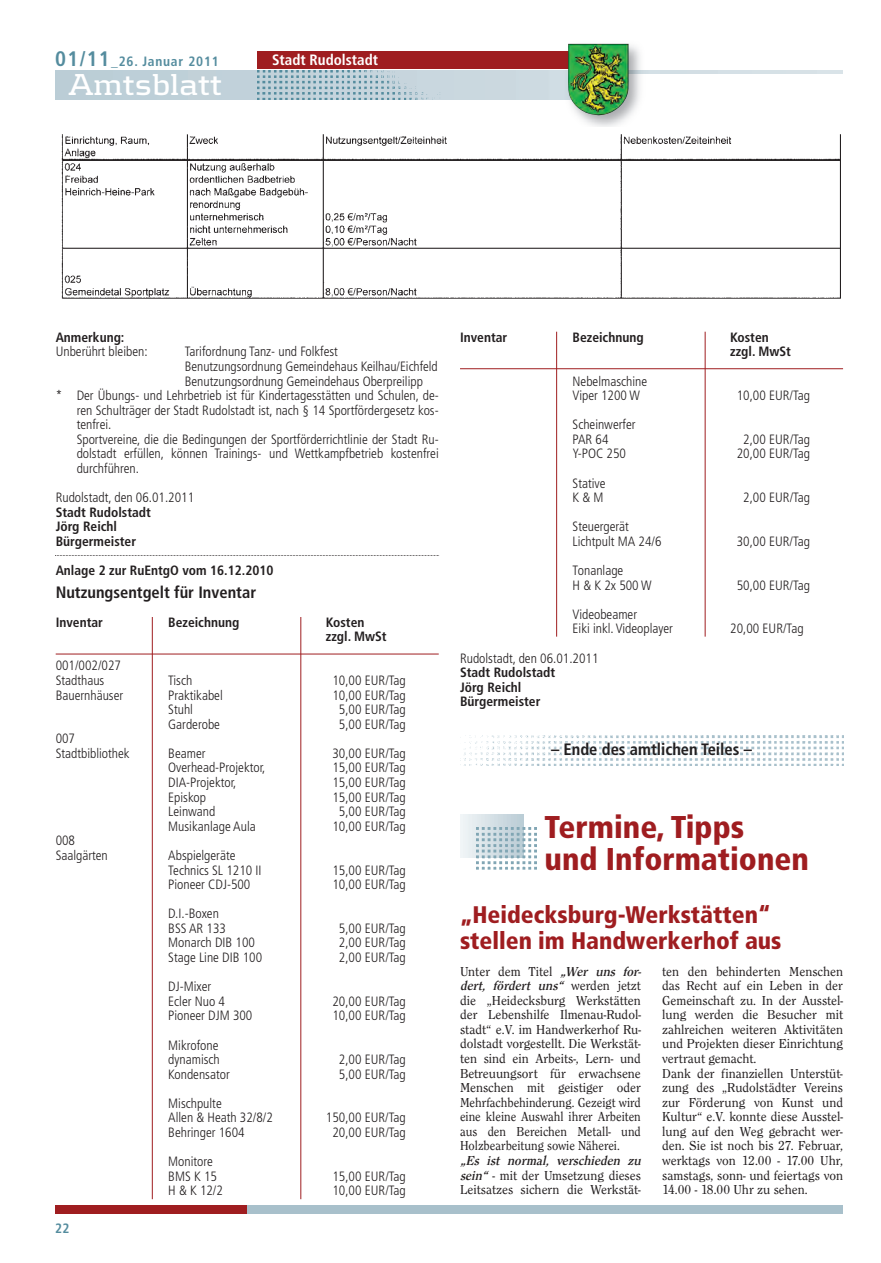
<style>
.page{position:relative;width:881px;height:1263px;background:#fff}
.page>*{position:absolute;margin:0;border:0;box-sizing:border-box;transform-origin:0 0}
.t1{font:900 condensed 31.5px/31.5px "Frutiger";color:#9f1d20}
.t2{font:700 31.5px "Kontrapunkt";color:#fff}
.t3{font:900 condensed 24px/26px "Frutiger";color:#9f1d20}
.t4{font:700 condensed 16.5px "Frutiger";color:#231f20}
.t5{font:700 condensed 15px "Frutiger";color:#fff}
.t6{font:300 condensed 13.5px/14.5px "Frutiger";color:#231f20}
.t7{font:13.5px/14.5px "Clearface Itc T";color:#231f20}
.t8{font:700 condensed 13.5px/14.5px "Frutiger";color:#231f20}
.t9{font:700 condensed 13.5px "Frutiger";letter-spacing:.06em;color:#548c9e}
.s1{font-size:21px}
.s2{font-weight:700;font-style:italic}
</style>
<div class="page">
<div style="left:236px;top:1205px;width:606px;height:9px;background:#a8c0cb"></div>
<div style="left:55px;top:1205px;width:192px;height:9px;background:#9f1d20"></div>
<svg style="left:55px;top:70px;width:787px;height:30px;background:#c3d3db"></svg>
<img style="left:257px;top:70px;width:202px;height:30px">
<div style="left:257px;top:51px;width:346px;height:17px;background:#9f1d20"></div>
<div style="left:618px;top:74px;width:224px;height:28px;background:#fff"></div>
<img style="left:578px;top:102px;width:60px;height:25px">
<img style="left:548px;top:43px;width:111px;height:31px">
<img style="left:548px;top:74px;width:19px;height:26px">
<img style="left:548px;top:51px;width:19px;height:17px">
<img style="left:628px;top:74px;width:12px;height:28px">
<img style="left:567px;top:44px;width:61px;height:71px">
<img style="left:61px;top:134px;width:779px;height:165px">
<img style="left:460px;top:735px;width:382px;height:30px">
<div style="left:460px;top:814px;width:63px;height:43px;background:linear-gradient(to right,#f2f6f8,#baccd5)"></div>
<img style="left:476px;top:827px;width:60px;height:42px">
<svg style="left:55px;top:555px;width:384px;height:1px"></svg>
<hr style="left:56px;top:654px;width:382px;height:1px;background:#9f1d20">
<hr style="left:152px;top:617px;width:1px;height:582px;background:#9f1d20">
<hr style="left:300px;top:617px;width:1px;height:582px;background:#9f1d20">
<hr style="left:460px;top:368px;width:382px;height:1px;background:#9f1d20">
<hr style="left:556px;top:332px;width:1px;height:305px;background:#9f1d20">
<hr style="left:704px;top:332px;width:1px;height:305px;background:#9f1d20">
<p class="t9" style="left:55px;top:56px;width:165px"><span class="s1">01/11</span>_26. Januar 2011</p>
<p class="t5" style="left:272px;top:53px;width:107px">Stadt Rudolstadt</p>
<h1 class="t2" style="left:69px;top:74px;width:155px">Amtsblatt</h1>
<p class="t8" style="left:56px;top:331px;width:70px">Anmerkung:</p>
<p class="t6" style="left:56px;top:345px;width:93px">Unberührt bleiben:</p>
<p class="t6" style="left:185px;top:345px;width:154px">Tarifordnung Tanz- und Folkfest</p>
<p class="t6" style="left:185px;top:360px;width:254px">Benutzungsordnung Gemeindehaus Keilhau/Eichfeld</p>
<p class="t6" style="left:185px;top:375px;width:239px">Benutzungsordnung Gemeindehaus Oberpreilipp</p>
<p class="t6" style="left:56px;top:389px;width:384px">* Der Übungs- und Lehrbetrieb ist für Kindertagesstätten und Schulen, de-</p>
<p class="t6" style="left:77px;top:404px;width:363px">ren Schulträger der Stadt Rudolstadt ist, nach § 14 Sportfördergesetz kos-</p>
<p class="t6" style="left:77px;top:418px;width:36px">tenfrei.</p>
<p class="t6" style="left:77px;top:433px;width:363px">Sportvereine, die die Bedingungen der Sportförderrichtlinie der Stadt Ru-</p>
<p class="t6" style="left:77px;top:448px;width:363px">dolstadt erfüllen, können Trainings- und Wettkampfbetrieb kostenfrei</p>
<p class="t6" style="left:77px;top:462px;width:64px">durchführen.</p>
<p class="t6" style="left:56px;top:491px;width:140px">Rudolstadt, den 06.01.2011</p>
<p class="t8" style="left:56px;top:506px;width:97px">Stadt Rudolstadt<br>Jörg Reichl<br>Bürgermeister</p>
<p class="t8" style="left:56px;top:564px;width:219px">Anlage 2 zur RuEntgO vom 16.12.2010</p>
<p class="t4" style="left:56px;top:586px;width:202px">Nutzungsentgelt für Inventar</p>
<p class="t8" style="left:56px;top:616px;width:49px">Inventar</p>
<p class="t8" style="left:168px;top:616px;width:72px">Bezeichnung</p>
<p class="t8" style="left:326px;top:616px;width:62px">Kosten zzgl. MwSt</p>
<p class="t6" style="left:56px;top:659px;width:67px">001/002/027<br>Stadthaus</p>
<p class="t6" style="left:168px;top:674px;width:25px">Tisch</p>
<p class="t6" style="left:332px;top:674px;width:75px">10,00 EUR/Tag</p>
<p class="t6" style="left:56px;top:689px;width:69px">Bauernhäuser</p>
<p class="t6" style="left:168px;top:689px;width:56px">Praktikabel</p>
<p class="t6" style="left:332px;top:689px;width:75px">10,00 EUR/Tag</p>
<p class="t6" style="left:168px;top:703px;width:26px">Stuhl</p>
<p class="t6" style="left:339px;top:703px;width:68px">5,00 EUR/Tag</p>
<p class="t6" style="left:168px;top:718px;width:53px">Garderobe</p>
<p class="t6" style="left:339px;top:718px;width:68px">5,00 EUR/Tag</p>
<p class="t6" style="left:56px;top:732px;width:75px">007<br>Stadtbibliothek</p>
<p class="t6" style="left:168px;top:747px;width:39px">Beamer</p>
<p class="t6" style="left:332px;top:747px;width:75px">30,00 EUR/Tag</p>
<p class="t6" style="left:168px;top:762px;width:99px">Overhead-Projektor,</p>
<p class="t6" style="left:332px;top:762px;width:75px">15,00 EUR/Tag</p>
<p class="t6" style="left:168px;top:776px;width:70px">DIA-Projektor,</p>
<p class="t6" style="left:332px;top:776px;width:75px">15,00 EUR/Tag</p>
<p class="t6" style="left:168px;top:791px;width:39px">Episkop</p>
<p class="t6" style="left:332px;top:791px;width:75px">15,00 EUR/Tag</p>
<p class="t6" style="left:168px;top:805px;width:48px">Leinwand</p>
<p class="t6" style="left:339px;top:805px;width:68px">5,00 EUR/Tag</p>
<p class="t6" style="left:168px;top:820px;width:89px">Musikanlage Aula</p>
<p class="t6" style="left:332px;top:820px;width:75px">10,00 EUR/Tag</p>
<p class="t6" style="left:56px;top:834px;width:54px">008<br>Saalgärten</p>
<p class="t9" style="left:55px;top:1222px;width:16px">22</p>
<p class="t6" style="left:168px;top:849px;width:95px">Abspielgeräte<br>Technics SL 1210 II</p>
<p class="t6" style="left:332px;top:864px;width:75px">15,00 EUR/Tag</p>
<p class="t6" style="left:168px;top:878px;width:84px">Pioneer CDJ-500</p>
<p class="t6" style="left:332px;top:878px;width:75px">10,00 EUR/Tag</p>
<p class="t6" style="left:168px;top:907px;width:59px">D.I.-Boxen<br>BSS AR 133</p>
<p class="t6" style="left:339px;top:922px;width:68px">5,00 EUR/Tag</p>
<p class="t6" style="left:168px;top:936px;width:88px">Monarch DIB 100</p>
<p class="t6" style="left:339px;top:936px;width:68px">2,00 EUR/Tag</p>
<p class="t6" style="left:168px;top:951px;width:95px">Stage Line DIB 100</p>
<p class="t6" style="left:339px;top:951px;width:68px">2,00 EUR/Tag</p>
<p class="t6" style="left:168px;top:980px;width:58px">DJ-Mixer<br>Ecler Nuo 4</p>
<p class="t6" style="left:332px;top:995px;width:75px">20,00 EUR/Tag</p>
<p class="t6" style="left:168px;top:1009px;width:86px">Pioneer DJM 300</p>
<p class="t6" style="left:332px;top:1009px;width:75px">10,00 EUR/Tag</p>
<p class="t6" style="left:168px;top:1039px;width:53px">Mikrofone dynamisch</p>
<p class="t6" style="left:339px;top:1053px;width:68px">2,00 EUR/Tag</p>
<p class="t6" style="left:168px;top:1068px;width:63px">Kondensator</p>
<p class="t6" style="left:339px;top:1068px;width:68px">5,00 EUR/Tag</p>
<p class="t6" style="left:168px;top:1097px;width:106px">Mischpulte<br>Allen &amp; Heath 32/8/2</p>
<p class="t6" style="left:326px;top:1111px;width:81px">150,00 EUR/Tag</p>
<p class="t6" style="left:168px;top:1126px;width:78px">Behringer 1604</p>
<p class="t6" style="left:332px;top:1126px;width:75px">20,00 EUR/Tag</p>
<p class="t6" style="left:168px;top:1155px;width:50px">Monitore<br>BMS K 15</p>
<p class="t6" style="left:332px;top:1170px;width:75px">15,00 EUR/Tag</p>
<p class="t6" style="left:168px;top:1184px;width:56px">H &amp; K 12/2</p>
<p class="t6" style="left:332px;top:1184px;width:75px">10,00 EUR/Tag</p>
<p class="t8" style="left:460px;top:331px;width:49px">Inventar</p>
<p class="t8" style="left:572px;top:331px;width:72px">Bezeichnung</p>
<p class="t8" style="left:730px;top:331px;width:62px">Kosten zzgl. MwSt</p>
<p class="t6" style="left:572px;top:375px;width:76px">Nebelmaschine<br>Viper 1200 W</p>
<p class="t6" style="left:736px;top:389px;width:75px">10,00 EUR/Tag</p>
<p class="t6" style="left:572px;top:418px;width:64px">Scheinwerfer<br>PAR 64</p>
<p class="t6" style="left:743px;top:433px;width:68px">2,00 EUR/Tag</p>
<p class="t6" style="left:572px;top:448px;width:55px">Y-POC 250</p>
<p class="t6" style="left:736px;top:448px;width:75px">20,00 EUR/Tag</p>
<p class="t6" style="left:572px;top:477px;width:34px">Stative<br>K&amp;M</p>
<p class="t6" style="left:743px;top:491px;width:68px">2,00 EUR/Tag</p>
<p class="t6" style="left:572px;top:520px;width:90px">Steuergerät<br>Lichtpult MA 24/6</p>
<p class="t6" style="left:572px;top:564px;width:81px">Tonanlage<br>H&amp;K2x500W</p>
<p class="t6" style="left:572px;top:608px;width:102px">Videobeamer<br>Eiki inkl. Videoplayer</p>
<p class="t6" style="left:460px;top:652px;width:140px">Rudolstadt, den 06.01.2011</p>
<p class="t8" style="left:460px;top:666px;width:97px">Stadt Rudolstadt<br>Jörg Reichl<br>Bürgermeister</p>
<p class="t6" style="left:736px;top:535px;width:75px">30,00 EUR/Tag</p>
<p class="t6" style="left:736px;top:579px;width:75px">50,00 EUR/Tag</p>
<p class="t6" style="left:730px;top:623px;width:75px">20,00 EUR/Tag</p>
<p class="t4" style="left:551px;top:742px;width:202px">– Ende des amtlichen Teiles –</p>
<h1 class="t1" style="left:544px;top:814px;width:266px">Termine, Tipps<br>und Informationen</h1>
<h2 class="t3" style="left:460px;top:904px;width:323px">„Heidecksburg-Werkstätten“ stellen im Handwerkerhof aus</h2>
<p class="t7" style="left:460px;top:963px;width:184px">Unter dem Titel <span class="s2">„Wer uns for&shy;dert, fördert uns“</span> werden jetzt die „Heidecksburg Werkstätten der Lebenshilfe Ilmenau-Rudol&shy;stadt“ e.V. im Handwerkerhof Ru&shy;dolstadt vorgestellt. Die Werkstät&shy;ten sind ein Arbeits-, Lern- und<br>Betreuungsort für erwachsene<br>Menschen mit geistiger oder<br>Mehrfachbehinderung. Gezeigt wird eine kleine Auswahl ihrer Arbeiten aus den Bereichen Metall- und<br>Holzbearbeitung sowie Näherei.</p>
<p class="t7" style="left:460px;top:1153px;width:184px"><span class="s2">„Es ist normal, verschieden zu sein“</span> - mit der Umsetzung dieses<br>Leitsatzes sichern die Werkstät-</p>
<p class="t7" style="left:662px;top:963px;width:182px">ten den behinderten Menschen das Recht auf ein Leben in der<br>Gemeinschaft zu. In der Ausstel&shy;lung werden die Besucher mit zahlreichen weiteren Aktivitäten und Projekten dieser Einrichtung vertraut gemacht.<br>Dank der finanziellen Unterstüt&shy;zung des „Rudolstädter Vereins zur Förderung von Kunst und<br>Kultur“ e.V. konnte diese Ausstel&shy;lung auf den Weg gebracht wer&shy;den. Sie ist noch bis 27. Februar, werktags von 12.00 - 17.00 Uhr, samstags, sonn- und feiertags von<br>14.00 - 18.00 Uhr zu sehen.</p>
</div>
